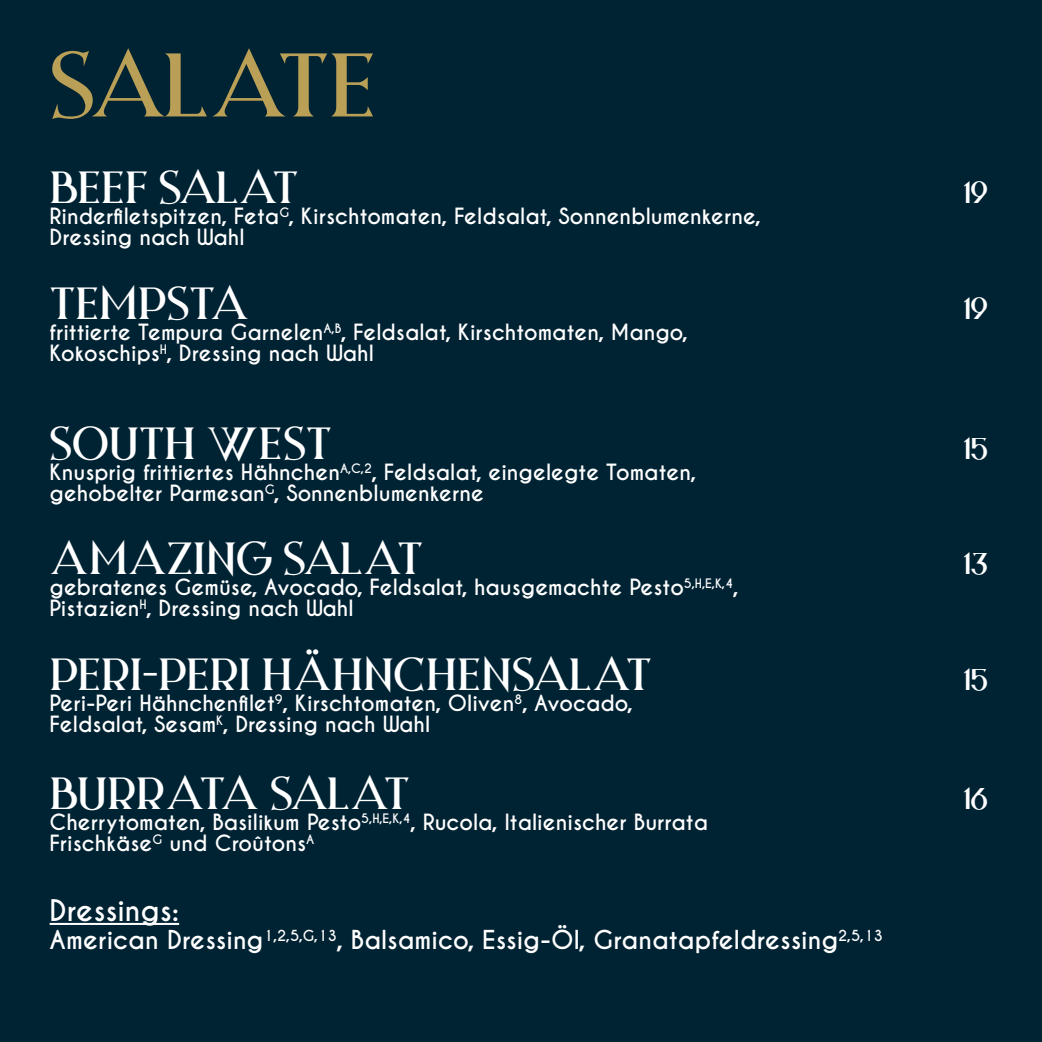
<style>
.page{position:relative;width:1042px;height:1042px;background:#002333}
.page>*{position:absolute;margin:0;border:0;box-sizing:border-box;transform-origin:0 0}
.t1{font:84px "Night Zone";letter-spacing:-.065em;color:#baa057}
.t2{font:42px "Night Zone";letter-spacing:-.01em;color:#fff}
.t3{font:42px "Night Zone";letter-spacing:-.055em;color:#fff}
.t4{font:42px "Night Zone";letter-spacing:-.035em;color:#fff}
.t5{font:28px "Night Zone";color:#fff}
.t6{font:700 28px "Caviar Dreams";color:#fff}
.t7{font:700 24.5px "Caviar Dreams";color:#fff}
.t8{font:700 21px/21px "Caviar Dreams";color:#fff}
</style>
<div class="page">
<hr style="left:50px;top:923px;width:129px;height:2px;background:#fff">
<h1 class="t1" style="left:50px;top:30px;width:327px">SALATE</h1>
<h2 class="t4" style="left:50px;top:160px;width:251px">BEEF SALAT</h2>
<p class="t8" style="left:50px;top:206px;width:713px">Rinderfiletspitzen, Feta<sup>G</sup>, Kirschtomaten, Feldsalat, Sonnenblumenkerne,<br>Dressing nach Wahl</p>
<h2 class="t2" style="left:50px;top:275px;width:201px">TEMPSTA</h2>
<p class="t8" style="left:50px;top:322px;width:640px">frittierte Tempura Garnelen<sup>A,B</sup>, Feldsalat, Kirschtomaten, Mango,<br>Kokoschips<sup>H</sup>, Dressing nach Wahl</p>
<h3 class="t5" style="left:963px;top:174px;width:26px">19</h3>
<h3 class="t5" style="left:963px;top:290px;width:26px">19</h3>
<h2 class="t2" style="left:50px;top:415px;width:284px">SOUTH WEST</h2>
<h3 class="t5" style="left:963px;top:430px;width:26px">15</h3>
<p class="t8" style="left:50px;top:462px;width:648px">Knusprig frittiertes Hähnchen<sup>A,C,2</sup>, Feldsalat, eingelegte Tomaten, gehobelter Parmesan<sup>G</sup>, Sonnenblumenkerne</p>
<h2 class="t2" style="left:50px;top:531px;width:375px">AMAZING SALAT</h2>
<h3 class="t5" style="left:963px;top:545px;width:26px">13</h3>
<p class="t8" style="left:50px;top:577px;width:690px">gebratenes Gemüse, Avocado, Feldsalat, hausgemachte Pesto<sup>5,H,E,K,4</sup>,<br>Pistazien<sup>H</sup>, Dressing nach Wahl</p>
<h2 class="t2" style="left:50px;top:646px;width:604px">PERI-PERI HÄHNCHENSALAT</h2>
<h3 class="t5" style="left:963px;top:661px;width:26px">15</h3>
<p class="t8" style="left:50px;top:693px;width:585px">Peri-Peri Hähnchenfilet<sup>9</sup>, Kirschtomaten, Oliven<sup>8</sup>, Avocado,<br>Feldsalat, Sesam<sup>K</sup>, Dressing nach Wahl</p>
<h2 class="t3" style="left:50px;top:765px;width:362px">BURRATA SALAT</h2>
<h3 class="t5" style="left:963px;top:780px;width:26px">16</h3>
<p class="t8" style="left:50px;top:812px;width:660px">Cherrytomaten, Basilikum Pesto<sup>5,H,E,K,4</sup>, Rucola, Italienischer Burrata<br>Frischkäse<sup>G</sup> und Croûtons<sup>A</sup></p>
<h3 class="t6" style="left:50px;top:893px;width:131px">Dressings:</h3>
<p class="t7" style="left:50px;top:925px;width:835px">American Dressing<sup>1,2,5,G,13</sup>, Balsamico, Essig-Öl, Granatapfeldressing<sup>2,5,13</sup></p>
</div>
